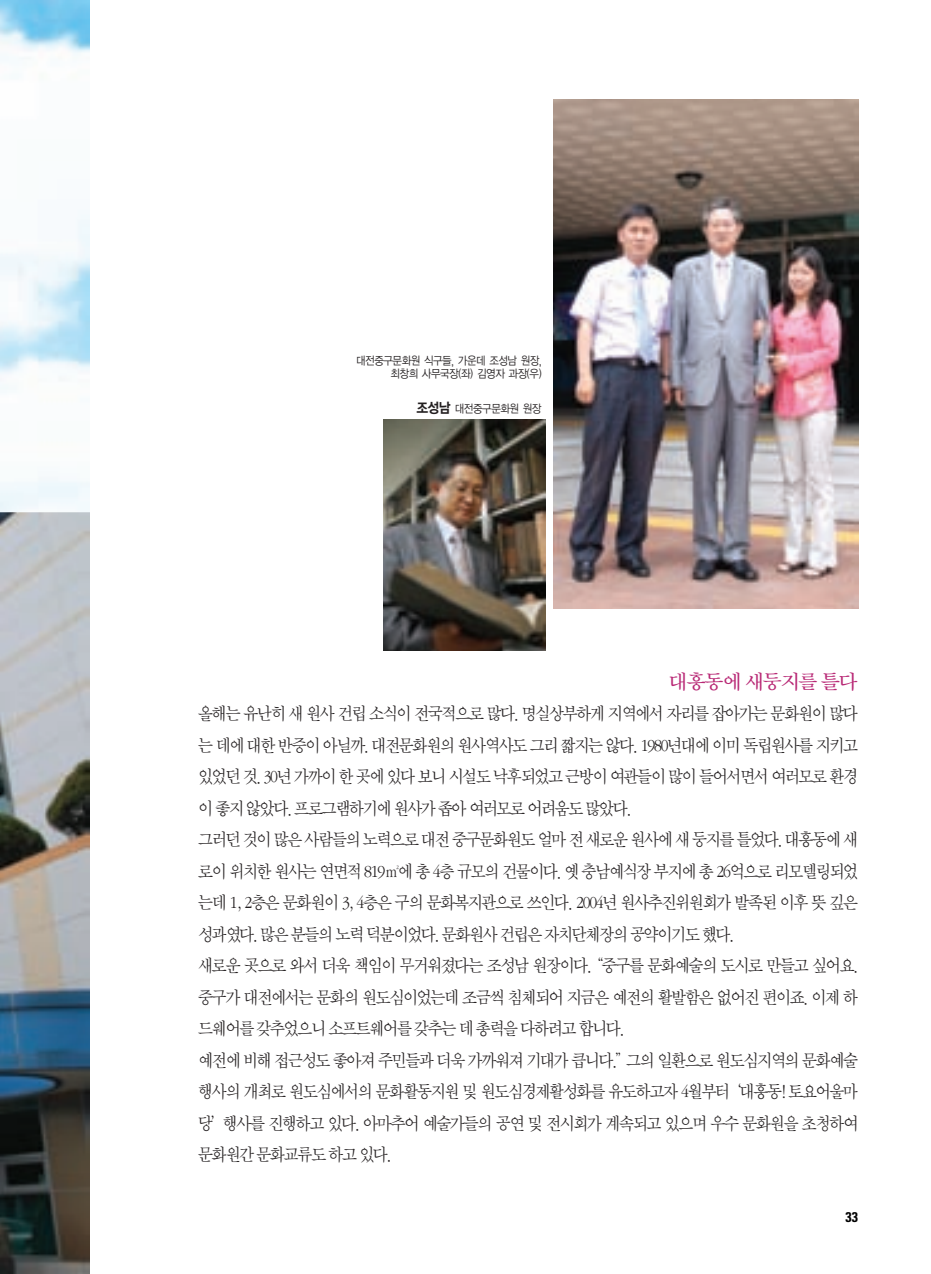
<style>
.page{position:relative;width:931px;height:1274px;background:#fff}
.page>*{position:absolute;margin:0;border:0;box-sizing:border-box;transform-origin:0 0}
.t1{font:21px "Sand Tm";letter-spacing:-.05em;color:#b82875}
.t2{font:18.38px/31.5px "Sand Sm";letter-spacing:-.07em;color:#231f20;scale:.9 1}
.t3{font:700 condensed 14px "Univers";color:#000}
.t4{font:11.38px/13.7px "YGO12";letter-spacing:-.11em;color:#231f20;text-align:right;scale:.9 1}
.s1{font-family:"YGO15";font-size:14px}
</style>
<div class="page">
<img style="left:0;top:0;width:89px;height:512px">
<img style="left:0;top:512px;width:89px;height:762px">
<img style="left:554px;top:99px;width:304px;height:510px">
<img style="left:383px;top:420px;width:163px;height:231px">
<p class="t4" style="left:356px;top:354px;width:208px">대전중구문화원 식구들, 가운데 조성남 원장, 최창희 사무국장(좌) 김영자 과장(우)</p>
<p class="t4" style="left:416px;top:402px;width:141px"><span class="s1">조성남</span> 대전중구문화원 원장</p>
<p class="t1" style="left:669px;top:672px;width:191px">대흥동에 새둥지를 틀다</p>
<p class="t2" style="left:198px;top:699px;width:735px">올해는 유난히 새 원사 건립 소식이 전국적으로 많다. 명실상부하게 지역에서 자리를 잡아가는 문화원이 많다 는 데에 대한 반증이 아닐까. 대전문화원의 원사역사도 그리 짧지는 않다. 1980년대에 이미 독립원사를 지키고 있었던 것. 30년 가까이 한 곳에 있다 보니 시설도 낙후되었고 근방이 여관들이 많이 들어서면서 여러모로 환경 이 좋지 않았다. 프로그램하기에 원사가 좁아 여러모로 어려움도 많았다.<br>그러던 것이 많은 사람들의 노력으로 대전 중구문화원도 얼마 전 새로운 원사에 새 둥지를 틀었다. 대흥동에 새 로이 위치한 원사는 연면적 819㎡에 총 4층 규모의 건물이다. 옛 충남예식장 부지에 총 26억으로 리모델링되었 는데 1, 2층은 문화원이 3, 4층은 구의 문화복지관으로 쓰인다. 2004년 원사추진위원회가 발족된 이후 뜻 깊은 성과였다. 많은 분들의 노력 덕분이었다. 문화원사 건립은 자치단체장의 공약이기도 했다.<br>새로운 곳으로 와서 더욱 책임이 무거워졌다는 조성남 원장이다.“중구를 문화예술의 도시로 만들고 싶어요. 중구가 대전에서는 문화의 원도심이었는데 조금씩 침체되어 지금은 예전의 활발함은 없어진 편이죠. 이제 하 드웨어를 갖추었으니 소프트웨어를 갖추는 데 총력을 다하려고 합니다.<br>예전에 비해 접근성도 좋아져 주민들과 더욱 가까워져 기대가 큽니다.”그의 일환으로 원도심지역의 문화예술 행사의 개최로 원도심에서의 문화활동지원 및 원도심경제활성화를 유도하고자 4월부터‘대흥동! 토요어울마 당’행사를 진행하고 있다. 아마추어 예술가들의 공연 및 전시회가 계속되고 있으며 우수 문화원을 초청하여 문화원간 문화교류도 하고 있다.</p>
<p class="t3" style="left:846px;top:1212px;width:14px">33</p>
</div>
